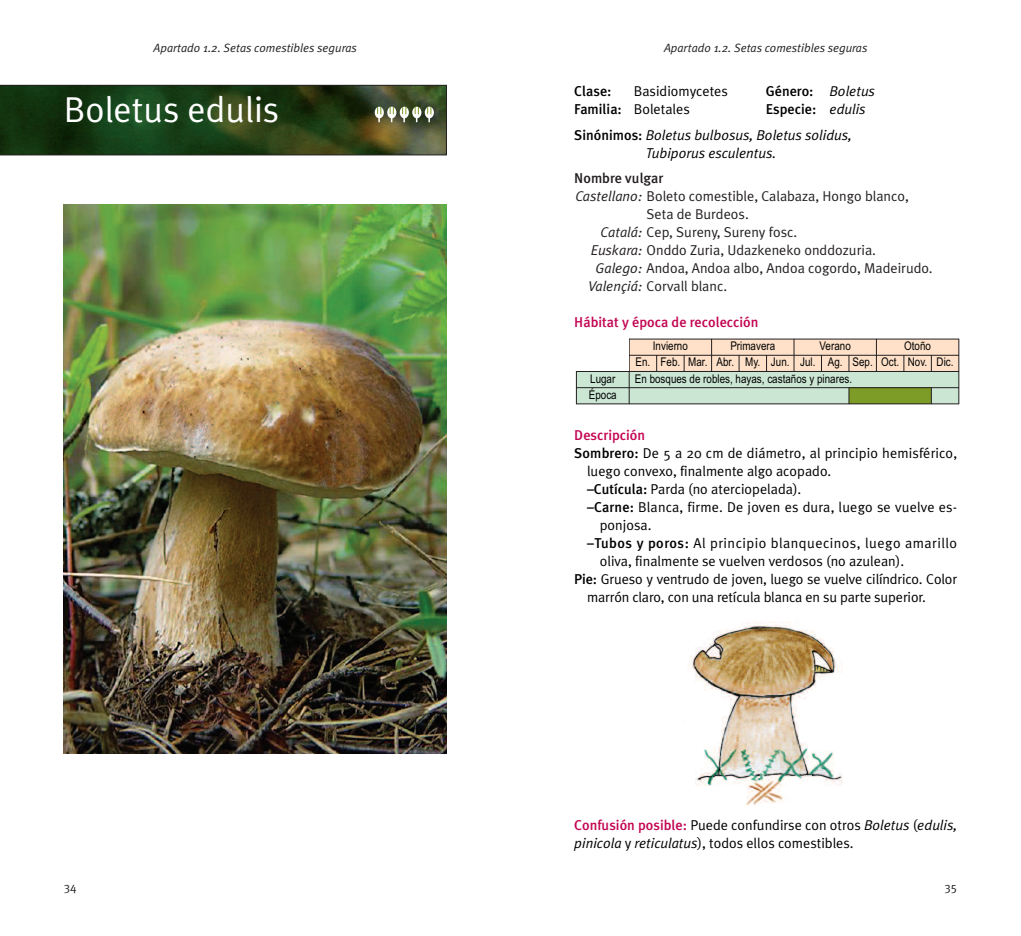
<style>
.page{position:relative;width:1021px;height:936px;background:#fff}
.page>*{position:absolute;margin:0;border:0;box-sizing:border-box;transform-origin:0 0}
.t1{font:36px "Meta Plus Normal";color:#fff}
.t2{font:14.25px/18px "Meta Plus Normal";color:#000}
.t3{font:14.25px "Meta Plus Normal";color:#231f20}
.t4{font:italic 14.25px/18px "Meta Plus Normal";color:#000;text-align:center}
.t5{font:14.25px "Meta Plus Normal";letter-spacing:.035em;color:#000}
.t6{font:500 14.25px "Meta Plus";color:#c30552}
.t7{font:500 14.25px "Meta Plus";color:#000}
.t8{font:500 14.25px "Meta Plus";color:#231f20}
.t9{font:12px/16.2px "Arial Narrow";color:#000}
.t10{font:italic 12px "Meta Plus Normal";color:#231f20}
.t11{font:12px "Meta Plus Normal";color:#231f20}
.s1{font-family:"Meta Plus Normal";font-weight:400;font-style:italic}
.s2{font-family:"Meta Plus";font-weight:500}
.s3{font-family:"Meta Plus";font-weight:500;font-style:normal}
.s4{font-style:italic}
.s5{font-family:"Meta Plus";font-weight:500;color:#c30552}
</style>
<div class="page">
<img style="left:64px;top:204px;width:382px;height:549px">
<svg style="left:0;top:85px;width:446px;height:70px;background:#28411c"></svg>
<div style="left:629px;top:339px;width:82px;height:16px;background:#fee1c8"></div>
<div style="left:711px;top:339px;width:83px;height:16px;background:#fee1c8"></div>
<div style="left:794px;top:339px;width:82px;height:16px;background:#fee1c8"></div>
<div style="left:876px;top:339px;width:82px;height:16px;background:#fee1c8"></div>
<div style="left:629px;top:355px;width:27px;height:16px;background:#fee1c8"></div>
<div style="left:656px;top:355px;width:28px;height:16px;background:#fee1c8"></div>
<div style="left:684px;top:355px;width:27px;height:16px;background:#fee1c8"></div>
<div style="left:711px;top:355px;width:28px;height:16px;background:#fee1c8"></div>
<div style="left:739px;top:355px;width:27px;height:16px;background:#fee1c8"></div>
<div style="left:766px;top:355px;width:28px;height:16px;background:#fee1c8"></div>
<div style="left:794px;top:355px;width:27px;height:16px;background:#fee1c8"></div>
<div style="left:821px;top:355px;width:28px;height:16px;background:#fee1c8"></div>
<div style="left:849px;top:355px;width:27px;height:16px;background:#fee1c8"></div>
<div style="left:876px;top:355px;width:27px;height:16px;background:#fee1c8"></div>
<div style="left:903px;top:355px;width:28px;height:16px;background:#fee1c8"></div>
<div style="left:931px;top:355px;width:28px;height:16px;background:#fee1c8"></div>
<div style="left:576px;top:371px;width:53px;height:16px;background:#cbe6d3"></div>
<div style="left:629px;top:371px;width:329px;height:16px;background:#cbe6d3"></div>
<div style="left:576px;top:387px;width:53px;height:17px;background:#cbe6d3"></div>
<div style="left:629px;top:387px;width:220px;height:17px;background:#cbe6d3"></div>
<div style="left:849px;top:387px;width:82px;height:17px;background:#7d9b27"></div>
<div style="left:931px;top:387px;width:28px;height:17px;background:#cbe6d3"></div>
<hr style="left:576px;top:339px;width:1px;height:65px;background:#231f20">
<hr style="left:629px;top:339px;width:1px;height:65px;background:#231f20">
<svg style="left:656px;top:356px;width:1px;height:15px"></svg>
<svg style="left:684px;top:356px;width:1px;height:15px"></svg>
<hr style="left:711px;top:339px;width:1px;height:32px;background:#231f20">
<svg style="left:738px;top:356px;width:1px;height:15px"></svg>
<svg style="left:766px;top:356px;width:1px;height:15px"></svg>
<hr style="left:793px;top:339px;width:1px;height:32px;background:#231f20">
<svg style="left:821px;top:356px;width:1px;height:15px"></svg>
<svg style="left:848px;top:356px;width:1px;height:15px"></svg>
<svg style="left:848px;top:388px;width:1px;height:15px"></svg>
<hr style="left:876px;top:339px;width:1px;height:32px;background:#231f20">
<svg style="left:903px;top:356px;width:1px;height:15px"></svg>
<svg style="left:931px;top:356px;width:1px;height:15px"></svg>
<svg style="left:931px;top:388px;width:1px;height:15px"></svg>
<hr style="left:958px;top:339px;width:1px;height:65px;background:#231f20">
<hr style="left:576px;top:339px;width:383px;height:1px;background:#231f20">
<hr style="left:629px;top:355px;width:330px;height:1px;background:#231f20">
<hr style="left:576px;top:371px;width:383px;height:1px;background:#231f20">
<hr style="left:576px;top:387px;width:383px;height:1px;background:#231f20">
<hr style="left:576px;top:403px;width:383px;height:1px;background:#231f20">
<div style="left:574px;top:337px;width:55px;height:34px;background:#fff"></div>
<img style="left:686px;top:622px;width:157px;height:184px">
<p class="t10" style="left:154px;top:41px;width:205px">Apartado 1.2. Setas comestibles seguras</p>
<h1 class="t1" style="left:64px;top:88px;width:217px">Boletus edulis</h1>
<p class="t10" style="left:664px;top:41px;width:205px">Apartado 1.2. Setas comestibles seguras</p>
<p class="t7" style="left:574px;top:83px;width:39px">Clase:</p>
<p class="t2" style="left:634px;top:82px;width:96px">Basidiomycetes</p>
<p class="t7" style="left:765px;top:83px;width:111px">Género: <span class="s1">Boletus</span></p>
<p class="t2" style="left:574px;top:100px;width:117px"><span class="s2">Familia:</span> Boletales</p>
<p class="t7" style="left:765px;top:101px;width:101px">Especie: <span class="s1">edulis</span></p>
<p class="t4" style="left:574px;top:126px;width:279px"><span class="s3">Sinónimos:</span> Boletus bulbosus, Boletus solidus,<br>Tubiporus esculentus.</p>
<p class="t8" style="left:574px;top:170px;width:91px">Nombre vulgar</p>
<p class="t3" style="left:575px;top:188px;width:335px"><span class="s4">Castellano:</span> Boleto comestible, Calabaza, Hongo blanco,</p>
<p class="t3" style="left:646px;top:206px;width:104px">Seta de Burdeos.</p>
<p class="t3" style="left:600px;top:224px;width:198px"><span class="s4">Catalá:</span> Cep, Sureny, Sureny fosc.</p>
<p class="t3" style="left:590px;top:242px;width:287px"><span class="s4">Euskara:</span> Onddo Zuria, Udazkeneko onddozuria.</p>
<p class="t3" style="left:595px;top:260px;width:339px"><span class="s4">Galego:</span> Andoa, Andoa albo, Andoa cogordo, Madeirudo.</p>
<p class="t3" style="left:588px;top:278px;width:140px"><span class="s4">Valençiá:</span> Corvall blanc.</p>
<p class="t6" style="left:574px;top:314px;width:186px">Hábitat y época de recolección</p>
<p class="t9" style="left:635px;top:338px;width:319px;text-indent:269px">Otoño<br>En. Feb. Mar. Abr. My. Jun. Jul. Ag. Sep. Oct. Nov. Dic.</p>
<p class="t9" style="left:653px;top:338px;width:37px">Invierno</p>
<p class="t9" style="left:730px;top:338px;width:46px">Primavera</p>
<p class="t9" style="left:819px;top:338px;width:33px">Verano</p>
<p class="t9" style="left:590px;top:370px;width:27px">Lugar</p>
<p class="t9" style="left:635px;top:370px;width:219px">En bosques de robles, hayas, castaños y pinares.</p>
<p class="t9" style="left:589px;top:386px;width:29px">Época</p>
<p class="t6" style="left:574px;top:426px;width:72px">Descripción</p>
<p class="t2" style="left:574px;top:444px;width:384px"><span class="s2">Sombrero:</span> De 5 a 20 cm de diámetro, al principio hemisférico,</p>
<p class="t2" style="left:587px;top:462px;width:246px">luego convexo, finalmente algo acopado.</p>
<p class="t2" style="left:587px;top:480px;width:216px"><span class="s2">–Cutícula:</span> Parda (no aterciopelada).</p>
<p class="t2" style="left:587px;top:498px;width:371px"><span class="s2">–Carne:</span> Blanca, firme. De joven es dura, luego se vuelve es-</p>
<p class="t2" style="left:600px;top:516px;width:53px">ponjosa.</p>
<p class="t5" style="left:587px;top:534px;width:371px"><span class="s2">–Tubos y poros:</span> Al principio blanquecinos, luego amarillo</p>
<p class="t2" style="left:600px;top:552px;width:306px">oliva, finalmente se vuelven verdosos (no azulean).</p>
<p class="t2" style="left:574px;top:570px;width:384px"><span class="s2">Pie:</span> Grueso y ventrudo de joven, luego se vuelve cilíndrico. Color</p>
<p class="t2" style="left:587px;top:588px;width:340px">marrón claro, con una retícula blanca en su parte superior.</p>
<p class="t2" style="left:574px;top:816px;width:384px"><span class="s5">Confusión posible:</span> Puede confundirse con otros <span class="s4">Boletus</span> (<span class="s4">edulis, pinicola</span> y <span class="s4">reticulatus</span>), todos ellos comestibles.</p>
<p class="t11" style="left:64px;top:879px;width:14px">34</p>
<p class="t11" style="left:944px;top:879px;width:14px">35</p>
</div>
